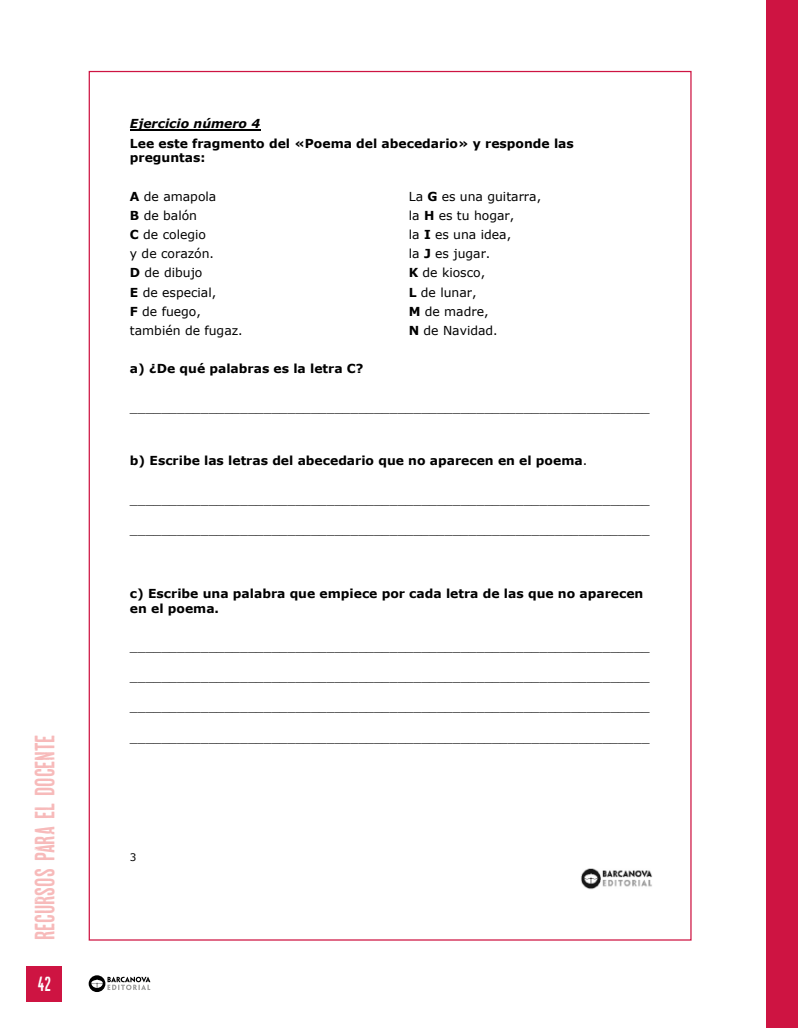
<style>
.page{position:relative;width:798px;height:1028px;background:#fff}
.page>*{position:absolute;margin:0;border:0;box-sizing:border-box;transform-origin:0 0}
.t1{font:28.75px "Wood Bonnet Grotesque No 4";color:#f7baba}
.t2{font:21.25px "Wood Bonnet Grotesque No 4";color:#fff}
.t3{font:12.38px/19.1px "Verdana";color:#000}
.t4{font:700 12.38px/19.2px "Verdana";color:#000}
.t5{font:10.38px "Verdana";color:#000}
.s1{font-style:italic}
.s2{font-weight:700}
.s3{font-weight:400}
</style>
<div class="page">
<img style="left:581px;top:868px;width:70px;height:21px">
<hr style="left:130px;top:129px;width:130px;height:1px;background:#000">
<svg style="left:89px;top:975px;width:61px;height:17px"></svg>
<div style="left:27px;top:966px;width:35px;height:35px;background:#ce1442"></div>
<div style="left:765px;top:0;width:32px;height:1028px;background:#ce1442"></div>
<h1 class="t1" style="left:28px;top:940px;width:207px;rotate:-90deg">RECURSOS PARA EL DOCENTE</h1>
<h2 class="t2" style="left:38px;top:972px;width:15px">42</h2>
<p class="t4" style="left:130px;top:114px;width:445px"><span class="s1">Ejercicio número 4<br></span>Lee este fragmento del «Poema del abecedario» y responde las</p>
<p class="t4" style="left:130px;top:148px;width:77px">preguntas:</p>
<p class="t3" style="left:130px;top:186px;width:114px"><span class="s2">A</span> de amapola<br><span class="s2">B</span> de balón<br><span class="s2">C</span> de colegio<br>y de corazón.<br><span class="s2">D</span> de dibujo<br><span class="s2">E</span> de especial,<br><span class="s2">F</span> de fuego, también de fugaz.</p>
<p class="t3" style="left:408px;top:186px;width:134px">La <span class="s2">G</span> es una guitarra, la <span class="s2">H</span> es tu hogar,<br>la <span class="s2">I</span> es una idea,<br>la <span class="s2">J</span> es jugar.<br><span class="s2">K</span> de kiosco,<br><span class="s2">L</span> de lunar,<br><span class="s2">M</span> de madre,<br><span class="s2">N</span> de Navidad.</p>
<p class="t4" style="left:130px;top:359px;width:235px">a) ¿De qué palabras es la letra C?</p>
<p class="t3" style="left:130px;top:398px;width:521px">__________________________________________________________________</p>
<p class="t4" style="left:130px;top:450px;width:458px">b) Escribe las letras del abecedario que no aparecen en el poema<span class="s3">.</span></p>
<p class="t3" style="left:130px;top:489px;width:521px">__________________________________________________________________</p>
<p class="t3" style="left:130px;top:519px;width:521px">__________________________________________________________________</p>
<p class="t4" style="left:130px;top:585px;width:514px;line-height:14.9px">c) Escribe una palabra que empiece por cada letra de las que no aparecen en el poema.</p>
<p class="t3" style="left:130px;top:637px;width:521px">__________________________________________________________________</p>
<p class="t3" style="left:130px;top:667px;width:521px">__________________________________________________________________</p>
<p class="t3" style="left:130px;top:697px;width:521px">__________________________________________________________________</p>
<p class="t3" style="left:130px;top:727px;width:521px">__________________________________________________________________</p>
<p class="t5" style="left:130px;top:850px;width:8px">3</p>
</div>
